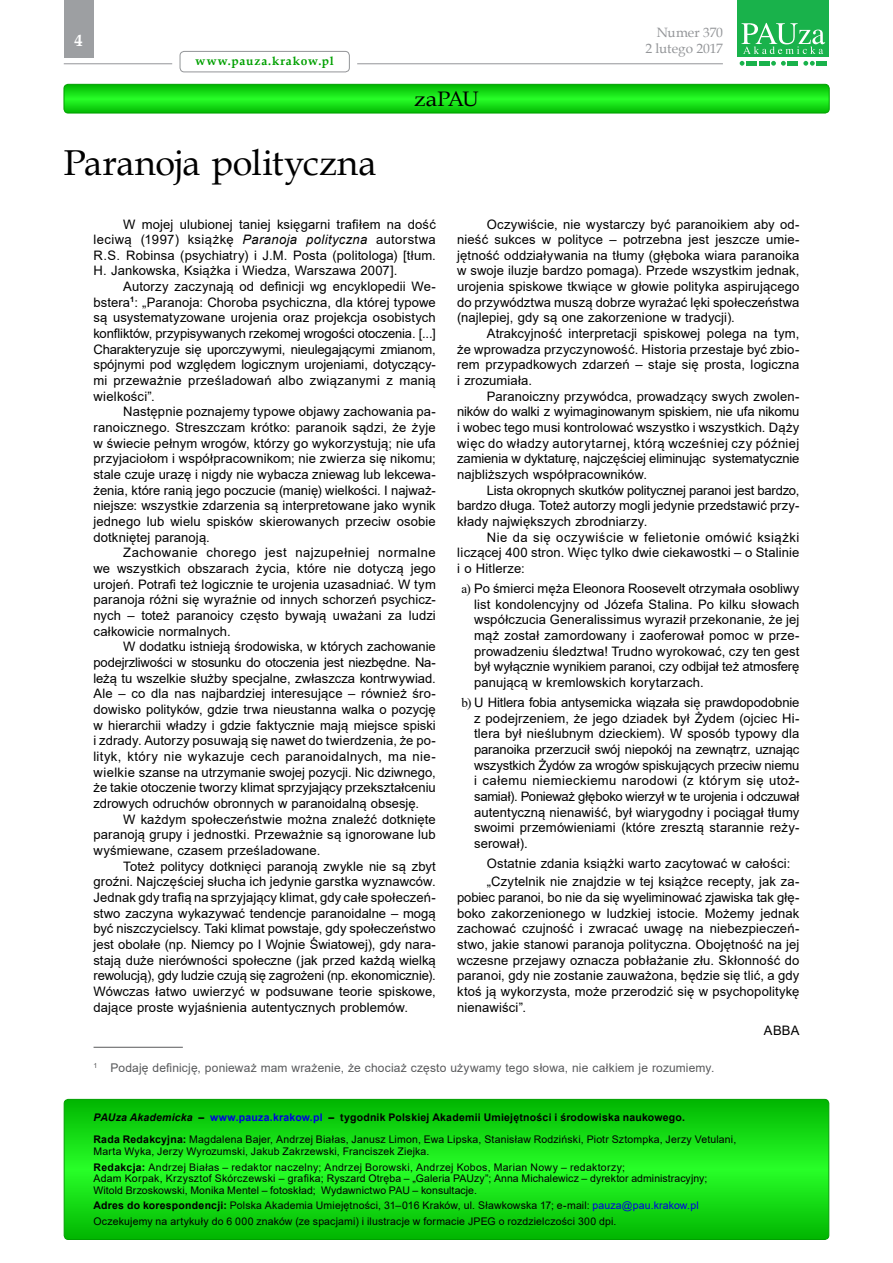
<style>
.page{position:relative;width:893px;height:1263px;background:#fff}
.page>*{position:absolute;margin:0;border:0;box-sizing:border-box;transform-origin:0 0}
.t1{font:36px "Book Antiqua";letter-spacing:-.005em;color:#000}
.t2{font:21px "Book Antiqua";letter-spacing:-.035em;color:#000;scale:1.1 1}
.t3{font:700 16.5px "Book Antiqua";color:#fff}
.t4{font:13.5px/16.2px "Book Antiqua";letter-spacing:-.005em;color:#939598;text-align:right}
.t5{font:13.05px/15.6px "Arial";letter-spacing:.01em;color:#000;text-align:justify}
.t6{font:12px "Arial";letter-spacing:.01em;color:#58595b}
.t7{font:700 12px "Book Antiqua";letter-spacing:.07em;color:#00a000}
.t8{font:10.5px/15.8px "Arial";letter-spacing:.015em;color:#000}
.s1{font-style:italic}
.s2{font-family:"Times New Roman"}
.s3{font-weight:700;font-style:italic}
.s4{font-weight:700}
.s5{font-weight:700;color:#0000e1}
.s6{color:#0000e1}
</style>
<div class="page">
<hr style="left:357px;top:63px;width:366px;height:1px;background:#939598">
<div style="left:64px;top:0;width:30px;height:57px;background:#9d9fa2"></div>
<div style="left:180px;top:51px;width:170px;height:21px;border:1px solid #939598;border-radius:4px"></div>
<svg style="left:740px;top:61px;width:4px;height:5px"></svg>
<svg style="left:771px;top:61px;width:15px;height:5px"></svg>
<svg style="left:803px;top:61px;width:12px;height:5px"></svg>
<div style="left:746px;top:61px;width:11px;height:5px;background:#19b24b"></div>
<div style="left:759px;top:61px;width:11px;height:5px;background:#19b24b"></div>
<div style="left:787px;top:61px;width:11px;height:5px;background:#19b24b"></div>
<div style="left:816px;top:61px;width:11px;height:5px;background:#19b24b"></div>
<div style="left:737px;top:0;width:92px;height:56px;background:#19b24b"></div>
<svg style="left:741px;top:23px;width:84px;height:31px"></svg>
<hr style="left:64px;top:63px;width:108px;height:1px;background:#939598">
<svg style="left:64px;top:84px;width:765px;height:29px;background:#16de16"></svg>
<div style="left:64px;top:84px;width:765px;height:29px;border:1px solid #00a000;border-radius:4px"></div>
<svg style="left:64px;top:1099px;width:765px;height:140px;background:#14da14"></svg>
<div style="left:64px;top:1099px;width:765px;height:141px;border:1px solid #00a000;border-radius:4px"></div>
<hr style="left:94px;top:1047px;width:89px;height:1px;background:#58595b">
<p class="t3" style="left:75px;top:30px;width:10px">4</p>
<p class="t7" style="left:196px;top:53px;width:140px">www.pauza.krakow.pl</p>
<h1 class="t1" style="left:64px;top:138px;width:314px">Paranoja polityczna</h1>
<h2 class="t2" style="left:414px;top:84px;width:60px">zaPAU</h2>
<p class="t4" style="left:645px;top:24px;width:79px">Numer 370<br>2 lutego 2017</p>
<p class="t5" style="left:94px;top:216px;width:344px;text-indent:30px">W mojej ulubionej taniej księgarni trafiłem na dość leciwą (1997) książkę <span class="s1">Paranoja polityczna</span> autorstwa R.S. Robinsa (psychiatry) i J.M. Posta (politologa) [tłum.<br>H. Jankowska, Książka i Wiedza, Warszawa 2007].</p>
<p class="t5" style="left:94px;top:279px;width:344px;text-indent:30px">Autorzy zaczynają od definicji wg encyklopedii We&shy;bstera<sup>1</sup>: „Paranoja: Choroba psychiczna, dla której typowe są usystematyzowane urojenia oraz projekcja osobistych konfliktów, przypisywanych rzekomej wrogości otoczenia. [...] Charakteryzuje się uporczywymi, nieulegającymi zmianom, spójnymi pod względem logicznym urojeniami, dotyczący&shy;mi przeważnie prześladowań albo związanymi z manią wielkości”.</p>
<p class="t5" style="left:94px;top:404px;width:344px;text-indent:30px">Następnie poznajemy typowe objawy zachowania pa&shy;ranoicznego. Streszczam krótko: paranoik sądzi, że żyje w świecie pełnym wrogów, którzy go wykorzystują; nie ufa przyjaciołom i współpracownikom; nie zwierza się nikomu; stale czuje urazę i nigdy nie wybacza zniewag lub lekcewa&shy;żenia, które ranią jego poczucie (manię) wielkości. I najważ&shy;niejsze: wszystkie zdarzenia są interpretowane jako wynik jednego lub wielu spisków skierowanych przeciw osobie dotkniętej paranoją.</p>
<p class="t5" style="left:94px;top:545px;width:344px;text-indent:30px">Zachowanie chorego jest najzupełniej normalne we wszystkich obszarach życia, które nie dotyczą jego urojeń. Potrafi też logicznie te urojenia uzasadniać. W tym paranoja różni się wyraźnie od innych schorzeń psychicz&shy;nych – toteż paranoicy często bywają uważani za ludzi całkowicie normalnych.</p>
<p class="t5" style="left:94px;top:639px;width:344px;text-indent:30px">W dodatku istnieją środowiska, w których zachowanie podejrzliwości w stosunku do otoczenia jest niezbędne. Na&shy;leżą tu wszelkie służby specjalne, zwłaszcza kontrwywiad.<br>Ale – co dla nas najbardziej interesujące – również śro&shy;dowisko polityków, gdzie trwa nieustanna walka o pozycję w hierarchii władzy i gdzie faktycznie mają miejsce spiski i zdrady. Autorzy posuwają się nawet do twierdzenia, że po&shy;lityk, który nie wykazuje cech paranoidalnych, ma nie&shy;wielkie szanse na utrzymanie swojej pozycji. Nic dziwnego, że takie otoczenie tworzy klimat sprzyjający przekształceniu zdrowych odruchów obronnych w paranoidalną obsesję.</p>
<p class="t5" style="left:94px;top:811px;width:344px;text-indent:30px">W każdym społeczeństwie można znaleźć dotknięte paranoją grupy i jednostki. Przeważnie są ignorowane lub wyśmiewane, czasem prześladowane.</p>
<p class="t5" style="left:94px;top:858px;width:344px;text-indent:30px">Toteż politycy dotknięci paranoją zwykle nie są zbyt groźni. Najczęściej słucha ich jedynie garstka wyznawców.<br>Jednak gdy trafią na sprzyjający klimat, gdy całe społeczeń&shy;stwo zaczyna wykazywać tendencje paranoidalne – mogą być niszczycielscy. Taki klimat powstaje, gdy społeczeństwo jest obolałe (np. Niemcy po I Wojnie Światowej), gdy nara&shy;stają duże nierówności społeczne (jak przed każdą wielką rewolucją), gdy ludzie czują się zagrożeni (np. ekonomicznie).<br>Wówczas łatwo uwierzyć w podsuwane teorie spiskowe, dające proste wyjaśnienia autentycznych problemów.</p>
<p class="t5" style="left:457px;top:216px;width:344px;text-indent:30px">Oczywiście, nie wystarczy być paranoikiem aby od&shy;nieść sukces w polityce – potrzebna jest jeszcze umie&shy;jętność oddziaływania na tłumy (głęboka wiara paranoika w swoje iluzje bardzo pomaga). Przede wszystkim jednak, urojenia spiskowe tkwiące w głowie polityka aspirującego do przywództwa muszą dobrze wyrażać lęki społeczeństwa (najlepiej, gdy są one zakorzenione w tradycji).</p>
<p class="t5" style="left:457px;top:326px;width:344px;text-indent:30px">Atrakcyjność interpretacji spiskowej polega na tym, że wprowadza przyczynowość. Historia przestaje być zbio&shy;rem przypadkowych zdarzeń – staje się prosta, logiczna i zrozumiała.</p>
<p class="t5" style="left:457px;top:388px;width:344px;text-indent:30px">Paranoiczny przywódca, prowadzący swych zwolen&shy;ników do walki z wyimaginowanym spiskiem, nie ufa nikomu i wobec tego musi kontrolować wszystko i wszystkich. Dąży więc do władzy autorytarnej, którą wcześniej czy później zamienia w dyktaturę, najczęściej eliminując systematycznie najbliższych współpracowników.</p>
<p class="t5" style="left:457px;top:482px;width:344px;text-indent:30px">Lista okropnych skutków politycznej paranoi jest bardzo, bardzo długa. Toteż autorzy mogli jedynie przedstawić przy&shy;kłady największych zbrodniarzy.</p>
<p class="t5" style="left:457px;top:529px;width:344px;text-indent:30px">Nie da się oczywiście w felietonie omówić książki liczącej 400 stron. Więc tylko dwie ciekawostki – o Stalinie i o Hitlerze:</p>
<p class="t5" style="left:474px;top:580px;width:327px;text-indent:-13px"><span class="s2">a)</span> Po śmierci męża Eleonora Roosevelt otrzymała osobliwy list kondolencyjny od Józefa Stalina. Po kilku słowach współczucia Generalissimus wyraził przekonanie, że jej mąż został zamordowany i zaoferował pomoc w prze&shy;prowadzeniu śledztwa! Trudno wyrokować, czy ten gest był wyłącznie wynikiem paranoi, czy odbijał też atmosferę panującą w kremlowskich korytarzach.</p>
<p class="t5" style="left:474px;top:694px;width:327px;text-indent:-13px"><span class="s2">b)</span> U Hitlera fobia antysemicka wiązała się prawdopodobnie z podejrzeniem, że jego dziadek był Żydem (ojciec Hi&shy;tlera był nieślubnym dzieckiem). W sposób typowy dla paranoika przerzucił swój niepokój na zewnątrz, uznając wszystkich Żydów za wrogów spiskujących przeciw niemu i całemu niemieckiemu narodowi (z którym się utoż&shy;samiał). Ponieważ głęboko wierzył w te urojenia i odczuwał autentyczną nienawiść, był wiarygodny i pociągał tłumy swoimi przemówieniami (które zresztą starannie reży&shy;serował).</p>
<p class="t5" style="left:487px;top:854px;width:314px;line-height:18.6px">Ostatnie zdania książki warto zacytować w całości: „Czytelnik nie znajdzie w tej książce recepty, jak za-</p>
<p class="t5" style="left:457px;top:889px;width:344px">pobiec paranoi, bo nie da się wyeliminować zjawiska tak głę&shy;boko zakorzenionego w ludzkiej istocie. Możemy jednak zachować czujność i zwracać uwagę na niebezpieczeń&shy;stwo, jakie stanowi paranoja polityczna. Obojętność na jej wczesne przejawy oznacza pobłażanie złu. Skłonność do paranoi, gdy nie zostanie zauważona, będzie się tlić, a gdy ktoś ją wykorzysta, może przerodzić się w psychopolitykę nienawiści”.</p>
<p class="t5" style="left:764px;top:1022px;width:37px">ABBA</p>
<p class="t6" style="left:94px;top:1059px;width:622px"><sup>1</sup> Podaję definicję, ponieważ mam wrażenie, że chociaż często używamy tego słowa, nie całkiem je rozumiemy.</p>
<p class="t8" style="left:94px;top:1106px;width:644px;line-height:22.2px"><span class="s3">PAUza Akademicka</span> <span class="s4">–</span> <span class="s5">www.pauza.krakow.pl</span> <span class="s4">– tygodnik Polskiej Akademii Umiejętności i środowiska naukowego.<br>Rada Redakcyjna:</span> Magdalena Bajer, Andrzej Białas, Janusz Limon, Ewa Lipska, Stanisław Rodziński, Piotr Sztompka, Jerzy Vetulani,</p>
<p class="t8" style="left:94px;top:1143px;width:533px">Marta Wyka, Jerzy Wyrozumski, Jakub Zakrzewski, Franciszek Ziejka.<br><span class="s4">Redakcja:</span> Andrzej Białas – redaktor naczelny; Andrzej Borowski, Andrzej Kobos, Marian Nowy – redaktorzy;</p>
<p class="t8" style="left:94px;top:1172px;width:615px;line-height:11.6px">Adam Korpak, Krzysztof Skórczewski – grafika; Ryszard Otręba – „Galeria PAUzy”; Anna Michalewicz – dyrektor administracyjny;<br>Witold Brzoskowski, Monika Mentel – fotoskład; Wydawnictwo PAU – konsultacje.</p>
<p class="t8" style="left:94px;top:1198px;width:607px"><span class="s4">Adres do korespondencji:</span> Polska Akademia Umiejętności, 31–016 Kraków, ul. Sławkowska 17; e-mail: <span class="s6">pauza@pau.krakow.pl<br></span>Oczekujemy na artykuły do 6 000 znaków (ze spacjami) i ilustracje w formacie JPEG o rozdzielczości 300 dpi.</p>
</div>
